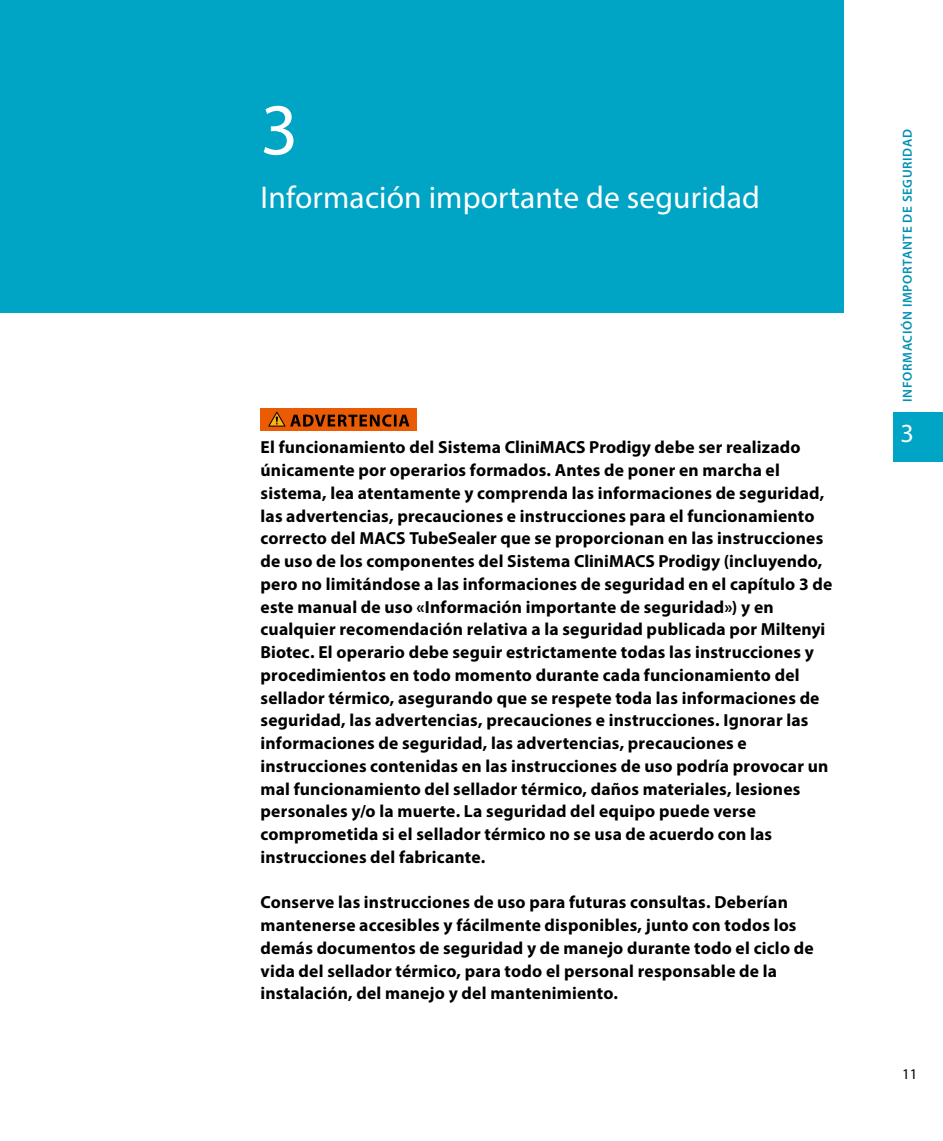
<style>
.page{position:relative;width:943px;height:1141px;background:#fff}
.page>*{position:absolute;margin:0;border:0;box-sizing:border-box;transform-origin:0 0}
.t1{font:73.5px "Myriad Pro";color:#fff}
.t2{font:31.5px "Myriad Pro";letter-spacing:.005em;color:#fff}
.t3{font:26.25px "Myriad Pro";color:#fff}
.t4{font:700 17.5px/22.8px "Myriad Pro";letter-spacing:.01em;color:#000}
.t5{font:14.88px "Myriad Pro";color:#000}
.t6{font:600 13.12px "Myriad Pro";letter-spacing:.05em;color:#0090b4}
</style>
<div class="page">
<div style="left:893px;top:412px;width:50px;height:49px;background:#00a4c4"></div>
<div style="left:0;top:0;width:843px;height:313px;background:#00a4c4"></div>
<div style="left:260px;top:408px;width:157px;height:23px;background:#eb5b03"></div>
<svg style="left:268px;top:412px;width:141px;height:15px"></svg>
<h1 class="t1" style="left:260px;top:84px;width:39px">3</h1>
<h2 class="t2" style="left:260px;top:178px;width:501px">Información importante de seguridad</h2>
<p class="t4" style="left:260px;top:435px;width:573px">El funcionamiento del Sistema CliniMACS Prodigy debe ser realizado únicamente por operarios formados. Antes de poner en marcha el sistema, lea atentamente y comprenda las informaciones de seguridad, las advertencias, precauciones e instrucciones para el funcionamiento correcto del MACS TubeSealer que se proporcionan en las instrucciones de uso de los componentes del Sistema CliniMACS Prodigy (incluyendo, pero no limitándose a las informaciones de seguridad en el capítulo 3 de este manual de uso «Información importante de seguridad») y en cualquier recomendación relativa a la seguridad publicada por Miltenyi Biotec. El operario debe seguir estrictamente todas las instrucciones y procedimientos en todo momento durante cada funcionamiento del sellador térmico, asegurando que se respete toda las informaciones de seguridad, las advertencias, precauciones e instrucciones. Ignorar las informaciones de seguridad, las advertencias, precauciones e instrucciones contenidas en las instrucciones de uso podría provocar un mal funcionamiento del sellador térmico, daños materiales, lesiones personales y/o la muerte. La seguridad del equipo puede verse comprometida si el sellador térmico no se usa de acuerdo con las instrucciones del fabricante.</p>
<p class="t4" style="left:260px;top:890px;width:554px">Conserve las instrucciones de uso para futuras consultas. Deberían mantenerse accesibles y fácilmente disponibles, junto con todos los demás documentos de seguridad y de manejo durante todo el ciclo de vida del sellador térmico, para todo el personal responsable de la instalación, del manejo y del mantenimiento.</p>
<p class="t6" style="left:899px;top:402px;width:274px;rotate:-90deg">INFORMACIÓN IMPORTANTE DE SEGURIDAD</p>
<h3 class="t3" style="left:900px;top:417px;width:15px">3</h3>
<p class="t5" style="left:902px;top:1065px;width:17px">11</p>
</div>
